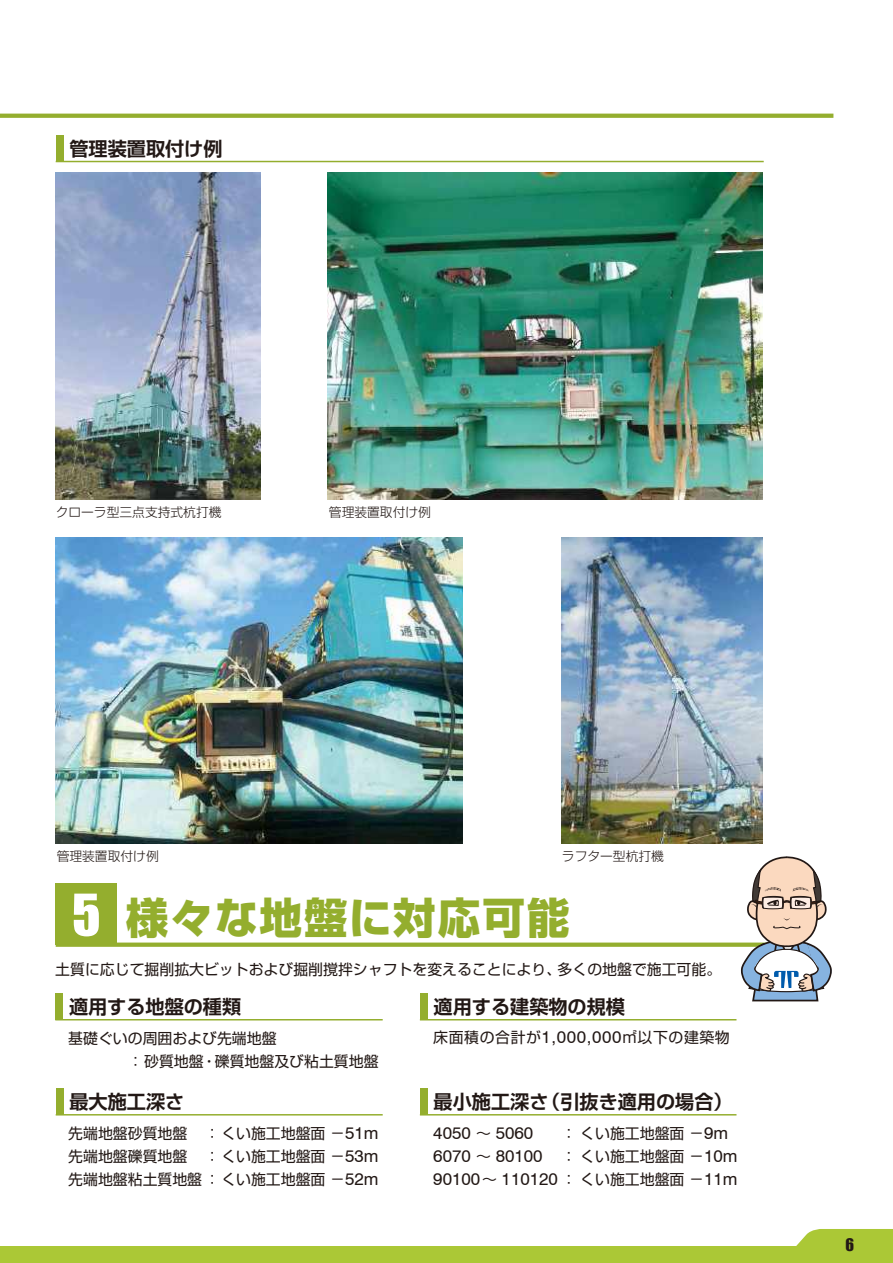
<style>
.page{position:relative;width:893px;height:1263px;background:#fff}
.page>*{position:absolute;margin:0;border:0;box-sizing:border-box;transform-origin:0 0}
.t1{font:800 42.45px "Shin Go Pr 6";letter-spacing:.05em;color:#94ae2e}
.t2{font:700 19.2px "Shin Go Pr 6 De";color:#221815}
.t3{font:17.1px/23.4px "Swiss 721 BT";color:#221815}
.t4{font:15.9px "Impact";color:#221815}
.t5{font:14.85px/23.4px "Shin Go Pr 6";color:#221815}
.t6{font:14.85px "Shin Go Pr 6";letter-spacing:.04em;color:#221815}
.t7{font:300 12.75px "Shin Go Pr 6";color:#221815}
.s1{font-family:"Impact";font-weight:400;font-size:53.1px;color:#fff}
.s2{font-family:"Swiss 721 BT";font-size:17.1px}
.s3{font-family:"Shin Go Pr 6";font-size:14.85px}
</style>
<div class="page">
<hr style="left:56px;top:161px;width:708px;height:1px;background:#94ae2e">
<div style="left:56px;top:135px;width:7px;height:27px;background:#94ae2e"></div>
<hr style="left:55px;top:1019px;width:328px;height:1px;background:#94ae2e">
<div style="left:55px;top:993px;width:8px;height:27px;background:#94ae2e"></div>
<hr style="left:56px;top:1114px;width:327px;height:1px;background:#94ae2e">
<div style="left:56px;top:1089px;width:7px;height:26px;background:#94ae2e"></div>
<hr style="left:420px;top:1019px;width:316px;height:1px;background:#94ae2e">
<div style="left:420px;top:993px;width:8px;height:27px;background:#94ae2e"></div>
<hr style="left:420px;top:1114px;width:316px;height:1px;background:#94ae2e">
<div style="left:420px;top:1089px;width:8px;height:26px;background:#94ae2e"></div>
<img style="left:562px;top:538px;width:201px;height:305px">
<img style="left:56px;top:538px;width:407px;height:305px">
<img style="left:56px;top:173px;width:204px;height:326px">
<svg style="left:0;top:114px;width:833px;height:4px;background:#97b035"></svg>
<div style="left:56px;top:942px;width:739px;height:5px;background:#94ae2e"></div>
<div style="left:56px;top:883px;width:61px;height:62px;background:#94ae2e"></div>
<svg style="left:741px;top:856px;width:91px;height:146px"></svg>
<img style="left:327px;top:173px;width:435px;height:326px">
<div style="left:0;top:1246px;width:893px;height:17px;background:#abc836"></div>
<svg style="left:796px;top:1229px;width:97px;height:17px;background:#b2cc47"></svg>
<p class="t2" style="left:69px;top:133px;width:155px">管理装置取付け例</p>
<p class="t7" style="left:56px;top:501px;width:167px">クローラ型三点支持式杭打機</p>
<p class="t7" style="left:329px;top:501px;width:104px">管理装置取付け例</p>
<p class="t7" style="left:57px;top:845px;width:104px">管理装置取付け例</p>
<p class="t7" style="left:562px;top:845px;width:104px">ラフター型杭打機</p>
<h1 class="t1" style="left:72px;top:884px;width:499px"><span class="s1">5</span> 様々な地盤に対応可能</h1>
<p class="t5" style="left:55px;top:956px;width:667px">土質に応じて掘削拡大ビットおよび掘削撹拌シャフトを変えることにより、多くの地盤で施工可能。</p>
<p class="t2" style="left:69px;top:991px;width:174px">適用する地盤の種類</p>
<p class="t2" style="left:434px;top:991px;width:193px">適用する建築物の規模</p>
<p class="t5" style="left:128px;top:1025px;width:252px;text-indent:-60px">基礎ぐいの周囲および先端地盤<br>：砂質地盤・礫質地盤及び粘土質地盤</p>
<p class="t6" style="left:433px;top:1026px;width:298px">床面積の合計が<span class="s2">1,000,000</span>㎡以下の建築物</p>
<p class="t2" style="left:69px;top:1086px;width:116px">最大施工深さ</p>
<p class="t2" style="left:434px;top:1086px;width:300px">最小施工深さ（引抜き適用の場合）</p>
<p class="t5" style="left:68px;top:1120px;width:312px;text-align:justify">先端地盤砂質地盤 ：くい施工地盤面－<span class="s2">51m</span>先端地盤礫質地盤 ：くい施工地盤面－<span class="s2">53m</span>先端地盤粘土質地盤：くい施工地盤面－<span class="s2">52m</span></p>
<p class="t3" style="left:433px;top:1120px;width:102px">4050 <span class="s3">～</span> 5060</p>
<p class="t5" style="left:562px;top:1120px;width:168px">：くい施工地盤面－<span class="s2">9m</span></p>
<p class="t3" style="left:433px;top:1144px;width:306px">6070 <span class="s3">～</span> 80100 <span class="s3">：くい施工地盤面－</span>10m<br>90100<span class="s3">～</span> 110120 <span class="s3">：くい施工地盤面－</span>11m</p>
<p class="t4" style="left:845px;top:1232px;width:10px">6</p>
</div>
